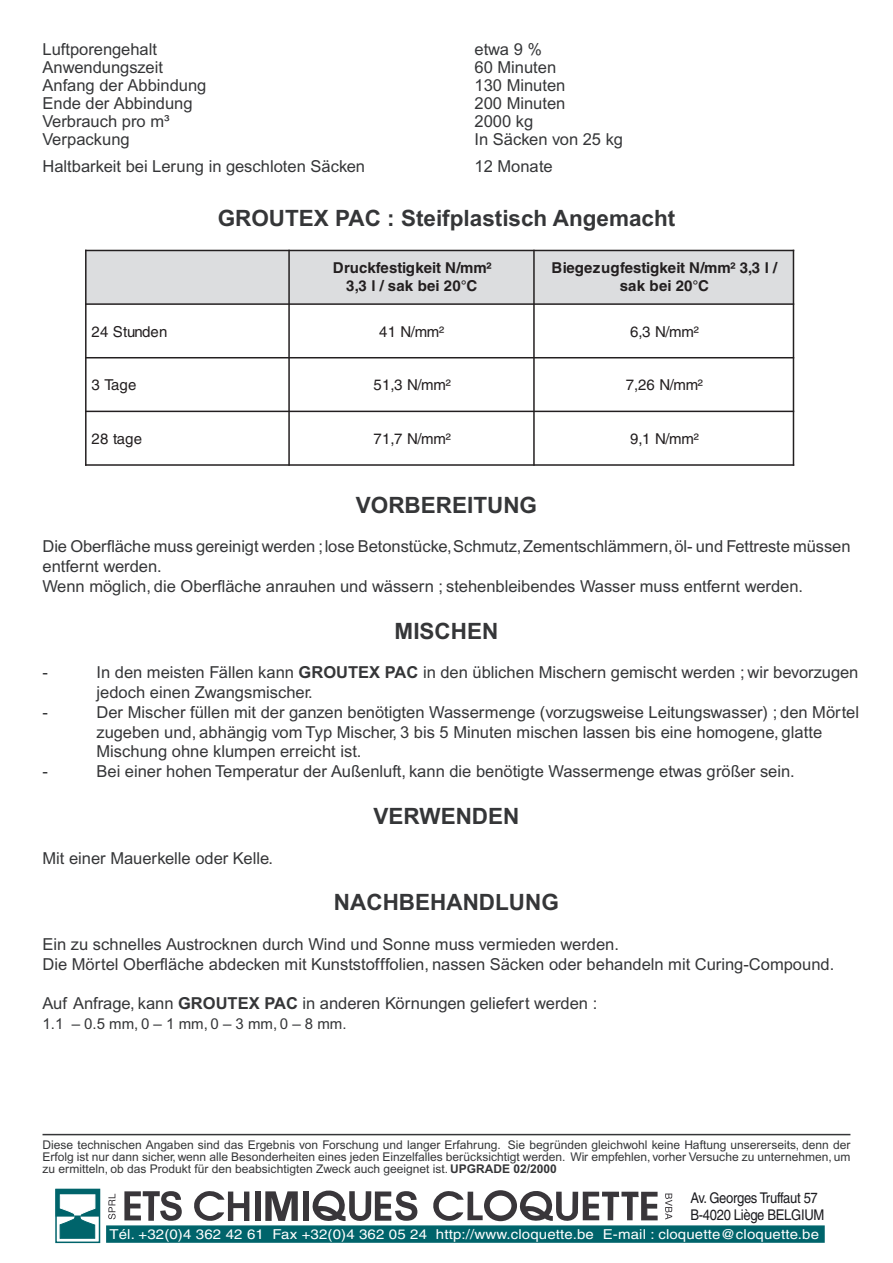
<style>
.page{position:relative;width:893px;height:1263px;background:#fff}
.page>*{position:absolute;margin:0;border:0;box-sizing:border-box;transform-origin:0 0}
.t1{font:700 22.5px "Arial";color:#353638}
.t2{font:16.5px/19.8px "Arial";color:#353638}
.t3{font:700 15px/18px "Helvetica";letter-spacing:.01em;color:#231f20;text-align:center}
.t4{font:15px "Helvetica";letter-spacing:-.02em;color:#231f20}
.t5{font:15px "Arial";color:#353638}
.t6{font:15px "Helvetica";letter-spacing:.01em;color:#231f20}
.t7{font:14.7px/17.7px "Helvetica";letter-spacing:-.025em;color:#1b1b1f;scale:.88 1}
.t8{font:13.65px "Helvetica";letter-spacing:.01em;color:#fff;scale:1.1 1}
.t9{font:12px/12px "Arial";color:#353638;text-align:justify}
.s1{font-weight:700}
</style>
<div class="page">
<div style="left:106px;top:1225px;width:719px;height:18px;background:#00646b;border:2px solid #00646b"></div>
<svg style="left:265px;top:1191px;width:33px;height:30px"></svg>
<div style="left:255px;top:1191px;width:5px;height:30px;background:#39363a"></div>
<div style="left:303px;top:1192px;width:5px;height:29px;background:#39363a"></div>
<svg style="left:124px;top:1191px;width:58px;height:30px"></svg>
<svg style="left:194px;top:1191px;width:55px;height:30px"></svg>
<svg style="left:433px;top:1190px;width:225px;height:32px"></svg>
<svg style="left:312px;top:1190px;width:105px;height:31px"></svg>
<div style="left:56px;top:1189px;width:44px;height:27px;background:linear-gradient(to right,#00646b,#00646b);border:1px solid #00646b"></div>
<svg style="left:60px;top:1194px;width:35px;height:44px"></svg>
<div style="left:55px;top:1189px;width:45px;height:54px;border:2px solid #00646b"></div>
<svg style="left:108px;top:1194px;width:8px;height:25px"></svg>
<svg style="left:665px;top:1193px;width:7px;height:26px"></svg>
<div style="left:86px;top:250px;width:448px;height:54px;background:#dcdddf"></div>
<div style="left:534px;top:250px;width:259px;height:54px;background:#dcdddf"></div>
<hr style="left:85px;top:250px;width:709px;height:1px;background:#231f20">
<hr style="left:85px;top:303px;width:709px;height:2px;background:#231f20">
<hr style="left:85px;top:357px;width:709px;height:1px;background:#231f20">
<hr style="left:85px;top:411px;width:709px;height:1px;background:#231f20">
<hr style="left:85px;top:464px;width:709px;height:2px;background:#231f20">
<hr style="left:85px;top:250px;width:2px;height:216px;background:#231f20">
<hr style="left:288px;top:250px;width:2px;height:216px;background:#231f20">
<hr style="left:533px;top:250px;width:2px;height:216px;background:#231f20">
<hr style="left:793px;top:250px;width:1px;height:216px;background:#231f20">
<hr style="left:43px;top:1134px;width:807px;height:1px;background:#353638">
<p class="t2" style="left:43px;top:41px;width:116px">Luftporengehalt</p>
<p class="t2" style="left:475px;top:41px;width:69px">etwa 9 %</p>
<p class="t2" style="left:43px;top:59px;width:122px">Anwendungszeit</p>
<p class="t2" style="left:475px;top:59px;width:83px">60 Minuten</p>
<p class="t2" style="left:43px;top:77px;width:165px">Anfang der Abbindung</p>
<p class="t2" style="left:475px;top:77px;width:92px">130 Minuten</p>
<p class="t2" style="left:43px;top:95px;width:152px">Ende der Abbindung</p>
<p class="t2" style="left:475px;top:95px;width:92px">200 Minuten</p>
<p class="t2" style="left:43px;top:113px;width:129px">Verbrauch pro m³</p>
<p class="t2" style="left:475px;top:113px;width:60px">2000 kg</p>
<p class="t2" style="left:43px;top:131px;width:89px">Verpackung</p>
<p class="t2" style="left:475px;top:131px;width:150px">In Säcken von 25 kg</p>
<p class="t2" style="left:43px;top:158px;width:324px">Haltbarkeit bei Lerung in geschloten Säcken</p>
<p class="t2" style="left:475px;top:158px;width:80px">12 Monate</p>
<p class="t1" style="left:218px;top:205px;width:459px">GROUTEX PAC : Steifplastisch Angemacht</p>
<p class="t3" style="left:333px;top:261px;width:160px">Druckfestigkeit N/mm²<br>3,3 l / sak bei 20°C</p>
<p class="t3" style="left:551px;top:261px;width:227px">Biegezugfestigkeit N/mm² 3,3 l / sak bei 20°C</p>
<p class="t6" style="left:92px;top:326px;width:77px">24 Stunden</p>
<p class="t4" style="left:379px;top:326px;width:66px">41 N/mm²</p>
<p class="t4" style="left:630px;top:326px;width:70px">6,3 N/mm²</p>
<p class="t4" style="left:92px;top:379px;width:46px">3 Tage</p>
<p class="t4" style="left:374px;top:379px;width:79px">51,3 N/mm²</p>
<p class="t4" style="left:626px;top:379px;width:79px">7,26 N/mm²</p>
<p class="t4" style="left:92px;top:433px;width:52px">28 tage</p>
<p class="t4" style="left:374px;top:433px;width:79px">71,7 N/mm²</p>
<p class="t4" style="left:630px;top:433px;width:70px">9,1 N/mm²</p>
<p class="t1" style="left:356px;top:492px;width:183px">VORBEREITUNG</p>
<p class="t2" style="left:43px;top:538px;width:809px">Die Oberfläche muss gereinigt werden ; lose Betonstücke, Schmutz, Zementschlämmern, öl- und Fettreste müssen entfernt werden.<br>Wenn möglich, die Oberfläche anrauhen und wässern ; stehenbleibendes Wasser muss entfernt werden.</p>
<p class="t1" style="left:395px;top:618px;width:105px">MISCHEN</p>
<p class="t2" style="left:43px;top:664px;width:7px">-</p>
<p class="t2" style="left:97px;top:664px;width:763px">In den meisten Fällen kann <span class="s1">GROUTEX PAC</span> in den üblichen Mischern gemischt werden ; wir bevorzugen jedoch einen Zwangsmischer.</p>
<p class="t2" style="left:43px;top:704px;width:7px">-</p>
<p class="t2" style="left:97px;top:704px;width:764px">Der Mischer füllen mit der ganzen benötigten Wassermenge (vorzugsweise Leitungswasser) ; den Mörtel zugeben und, abhängig vom Typ Mischer, 3 bis 5 Minuten mischen lassen bis eine homogene, glatte<br>Mischung ohne klumpen erreicht ist.</p>
<p class="t2" style="left:43px;top:763px;width:7px">-</p>
<p class="t2" style="left:97px;top:763px;width:700px">Bei einer hohen Temperatur der Außenluft, kann die benötigte Wassermenge etwas größer sein.</p>
<p class="t1" style="left:374px;top:803px;width:147px">VERWENDEN</p>
<p class="t2" style="left:43px;top:849px;width:232px">Mit einer Mauerkelle oder Kelle.</p>
<p class="t1" style="left:334px;top:889px;width:226px">NACHBEHANDLUNG</p>
<p class="t2" style="left:43px;top:936px;width:793px">Ein zu schnelles Austrocknen durch Wind und Sonne muss vermieden werden.<br>Die Mörtel Oberfläche abdecken mit Kunststofffolien, nassen Säcken oder behandeln mit Curing-Compound.</p>
<p class="t2" style="left:43px;top:995px;width:556px">Auf Anfrage, kann <span class="s1">GROUTEX PAC</span> in anderen Körnungen geliefert werden :</p>
<p class="t5" style="left:43px;top:1018px;width:306px">1.1 – 0.5 mm, 0 – 1 mm, 0 – 3 mm, 0 – 8 mm.</p>
<p class="t9" style="left:43px;top:1140px;width:809px">Diese technischen Angaben sind das Ergebnis von Forschung und langer Erfahrung. Sie begründen gleichwohl keine Haftung unsererseits, denn der Erfolg ist nur dann sicher, wenn alle Besonderheiten eines jeden Einzelfalles berücksichtigt werden. Wir empfehlen, vorher Versuche zu unternehmen, um zu ermitteln, ob das Produkt für den beabsichtigten Zweck auch geeignet ist. <span class="s1">UPGRADE 02/2000</span></p>
<p class="t7" style="left:690px;top:1190px;width:154px">Av. Georges Truffaut 57<br>B-4020 Liège BELGIUM</p>
<p class="t8" style="left:109px;top:1229px;width:647px">Tél. +32(0)4 362 42 61 Fax +32(0)4 362 05 24 http://www.cloquette.be E-mail : cloquette@cloquette.be</p>
</div>
